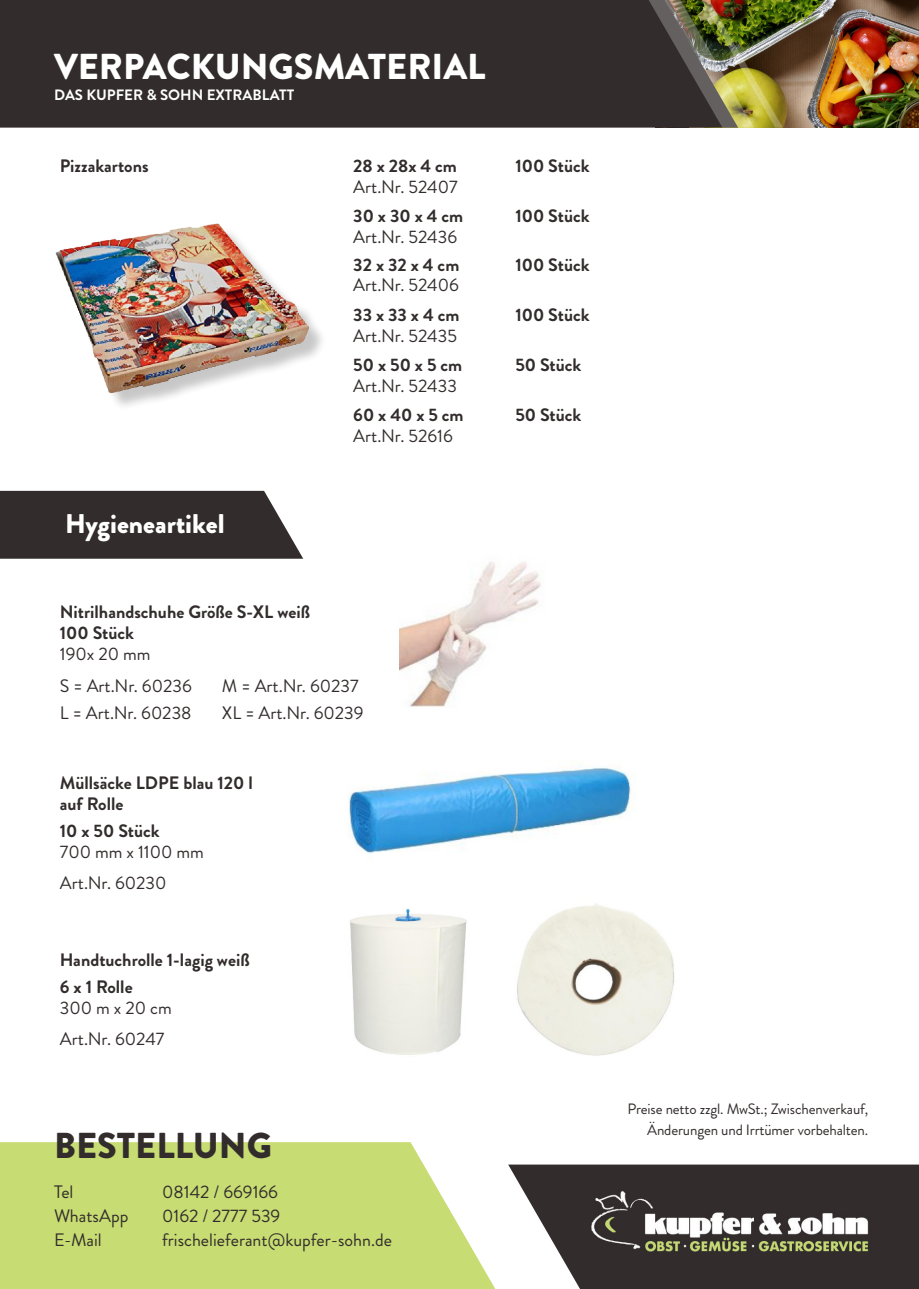
<style>
.page{position:relative;width:919px;height:1289px;background:#fff}
.page>*{position:absolute;margin:0;border:0;box-sizing:border-box;transform-origin:0 0}
.t1{font:900 36px "Brandon Grotesque";color:#fff}
.t2{font:900 36px "Brandon Grotesque";color:#322d2c}
.t3{font:900 27px "Brandon Grotesque";color:#fff}
.t4{font:18px/31.2px "Brandon Grotesque";color:#322d2c}
.t5{font:700 18px/21px "Brandon Grotesque";color:#322d2c}
.t6{font:15px/21px "Brandon Grotesque";letter-spacing:-.01em;color:#322d2c;text-align:right}
.t7{font:700 15px "Brandon Grotesque";color:#fff}
</style>
<div class="page">
<img style="left:782px;top:0;width:136px;height:128px">
<div style="left:0;top:0;width:518px;height:128px;background:#322d2c"></div>
<img style="left:518px;top:0;width:264px;height:128px">
<img style="left:399px;top:562px;width:142px;height:145px">
<img style="left:347px;top:762px;width:284px;height:93px">
<img style="left:349px;top:908px;width:118px;height:147px">
<img style="left:512px;top:896px;width:169px;height:161px;border-radius:80px">
<div style="left:0;top:491px;width:303px;height:67px;background:#322d2c"></div>
<svg style="left:508px;top:1164px;width:410px;height:124px;fill:#322d2c"></svg>
<img style="left:585px;top:1190px;width:288px;height:62px">
<svg style="left:0;top:1142px;width:495px;height:146px;fill:#c7dc72"></svg>
<img style="left:55px;top:223px;width:267px;height:183px">
<h1 class="t1" style="left:54px;top:41px;width:433px">VERPACKUNGSMATERIAL</h1>
<p class="t7" style="left:54px;top:85px;width:242px">DAS KUPFER &amp; SOHN EXTRABLATT</p>
<p class="t5" style="left:60px;top:156px;width:90px">Pizzakartons</p>
<p class="t5" style="left:353px;top:156px;width:105px">28 x 28x 4 cm</p>
<p class="t5" style="left:515px;top:156px;width:76px">100 Stück</p>
<p class="t4" style="left:353px;top:171px;width:106px">Art.Nr. 52407</p>
<p class="t5" style="left:353px;top:206px;width:111px">30 x 30 x 4 cm</p>
<p class="t5" style="left:515px;top:206px;width:76px">100 Stück</p>
<p class="t4" style="left:353px;top:222px;width:105px">Art.Nr. 52436</p>
<p class="t5" style="left:353px;top:254px;width:108px">32 x 32 x 4 cm</p>
<p class="t5" style="left:515px;top:254px;width:76px">100 Stück</p>
<p class="t4" style="left:353px;top:270px;width:107px">Art.Nr. 52406</p>
<p class="t5" style="left:353px;top:304px;width:108px">33 x 33 x 4 cm</p>
<p class="t5" style="left:515px;top:304px;width:76px">100 Stück</p>
<p class="t4" style="left:353px;top:320px;width:105px">Art.Nr. 52435</p>
<p class="t5" style="left:353px;top:354px;width:110px">50 x 50 x 5 cm</p>
<p class="t5" style="left:515px;top:354px;width:67px">50 Stück</p>
<p class="t4" style="left:353px;top:370px;width:105px">Art.Nr. 52433</p>
<p class="t5" style="left:353px;top:405px;width:112px">60 x 40 x 5 cm</p>
<p class="t5" style="left:515px;top:405px;width:67px">50 Stück</p>
<p class="t4" style="left:353px;top:420px;width:101px">Art.Nr. 52616</p>
<h2 class="t3" style="left:65px;top:504px;width:161px">Hygieneartikel</h2>
<p class="t5" style="left:60px;top:602px;width:252px">Nitrilhandschuhe Größe S-XL weiß<br>100 Stück</p>
<p class="t4" style="left:60px;top:639px;width:133px">190x 20 mm<br>S = Art.Nr. 60236</p>
<p class="t4" style="left:222px;top:670px;width:138px">M = Art.Nr. 60237</p>
<p class="t4" style="left:60px;top:697px;width:133px">L = Art.Nr. 60238</p>
<p class="t4" style="left:222px;top:697px;width:143px">XL = Art.Nr. 60239</p>
<p class="t5" style="left:60px;top:772px;width:194px">Müllsäcke LDPE blau 120 l auf Rolle</p>
<p class="t5" style="left:60px;top:820px;width:101px">10 x 50 Stück</p>
<p class="t4" style="left:60px;top:836px;width:145px">700 mm x 1100 mm<br>Art.Nr. 60230</p>
<p class="t5" style="left:60px;top:946px;width:191px;line-height:27px">Handtuchrolle 1-lagig weiß<br>6 x 1 Rolle</p>
<p class="t4" style="left:60px;top:992px;width:113px">300 m x 20 cm<br>Art.Nr. 60247</p>
<h1 class="t2" style="left:54px;top:1119px;width:219px">BESTELLUNG</h1>
<p class="t4" style="left:54px;top:1176px;width:21px">Tel</p>
<p class="t4" style="left:162px;top:1176px;width:117px">08142 / 669166</p>
<p class="t4" style="left:54px;top:1200px;width:76px">WhatsApp</p>
<p class="t4" style="left:162px;top:1200px;width:120px">0162 / 2777 539</p>
<p class="t4" style="left:54px;top:1224px;width:49px">E-Mail</p>
<p class="t4" style="left:162px;top:1224px;width:231px">frischelieferant@kupfer-sohn.de</p>
<p class="t6" style="left:627px;top:1098px;width:242px">Preise netto zzgl. MwSt.; Zwischenverkauf,<br>Änderungen und Irrtümer vorbehalten.</p>
</div>
